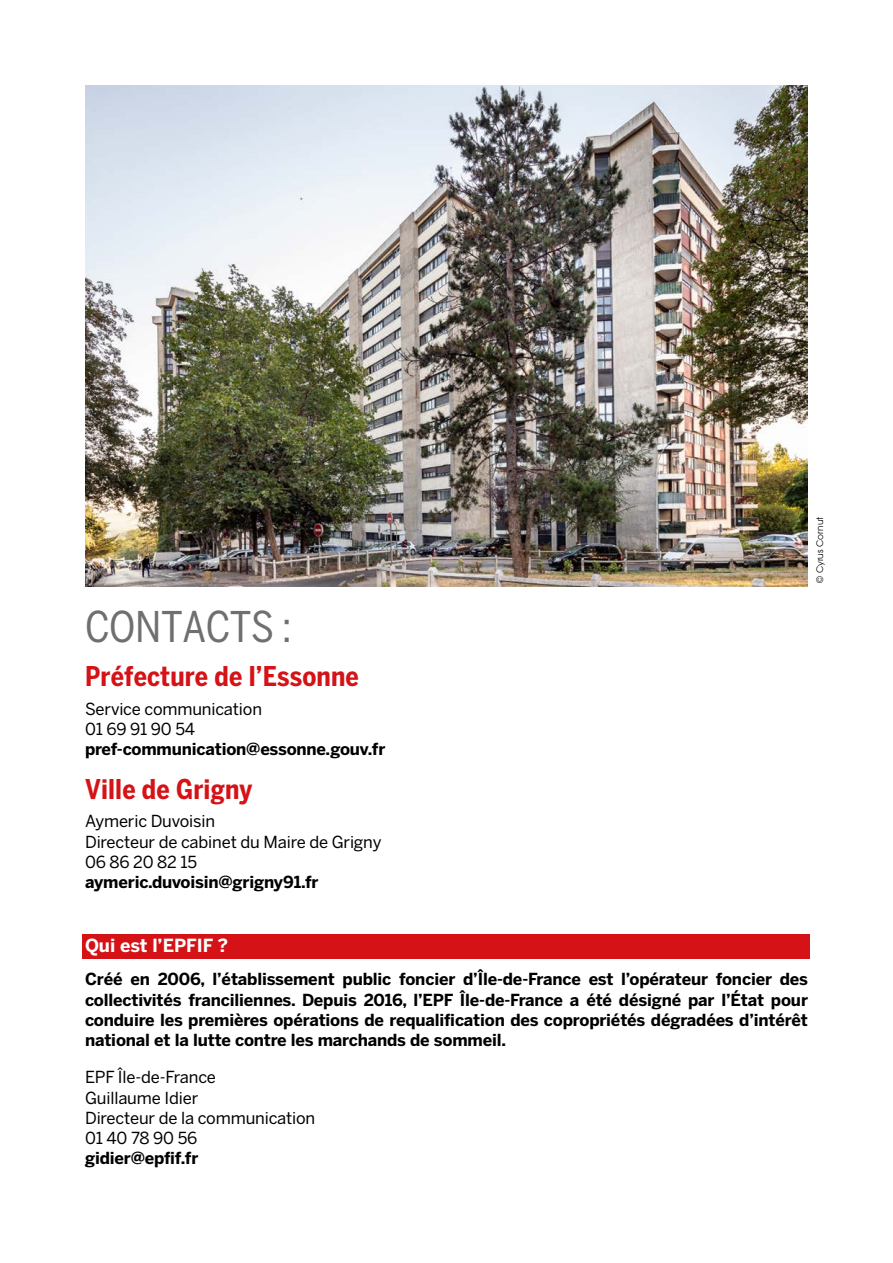
<style>
.page{position:relative;width:893px;height:1263px;background:#fff}
.page>*{position:absolute;margin:0;border:0;box-sizing:border-box;transform-origin:0 0}
.t1{font:condensed 42px "Benton Sans";letter-spacing:-.01em;color:#706f6f}
.t2{font:700 condensed 27px "Benton Sans";letter-spacing:.005em;color:#d51317}
.t3{font:700 18px "Benton Sans";color:#fff}
.t4{font:700 16.5px/20.2px "Benton Sans";letter-spacing:-.01em;color:#000;text-align:justify}
.t5{font:16.5px/20.2px "Benton Sans";letter-spacing:-.01em;color:#000}
.t6{font:9px "ITC Avant Garde Pro";color:#000}
</style>
<div class="page">
<div style="left:83px;top:934px;width:727px;height:24px;background:#d51317"></div>
<img style="left:85px;top:85px;width:723px;height:502px">
<h1 class="t1" style="left:85px;top:603px;width:208px">CONTACTS :</h1>
<h2 class="t2" style="left:85px;top:660px;width:275px">Préfecture de l’Essonne</h2>
<p class="t5" style="left:85px;top:698px;width:179px">Service communication<br>01 69 91 90 54</p>
<p class="t4" style="left:85px;top:739px;width:302px">pref-communication@essonne.gouv.fr</p>
<h2 class="t2" style="left:85px;top:773px;width:169px">Ville de Grigny</h2>
<p class="t5" style="left:85px;top:811px;width:298px">Aymeric Duvoisin<br>Directeur de cabinet du Maire de Grigny<br>06 86 20 82 15</p>
<p class="t4" style="left:85px;top:872px;width:235px">aymeric.duvoisin@grigny91.fr</p>
<p class="t6" style="left:814px;top:583px;width:67px;rotate:-90deg">© Cyrus Cornut</p>
<p class="t3" style="left:85px;top:935px;width:145px">Qui est l’EPFIF ?</p>
<p class="t4" style="left:85px;top:969px;width:724px">Créé en 2006, l’établissement public foncier d’Île-de-France est l’opérateur foncier des collectivités franciliennes. Depuis 2016, l’EPF Île-de-France a été désigné par l’État pour conduire les premières opérations de requalification des copropriétés dégradées d’intérêt national et la lutte contre les marchands de sommeil.</p>
<p class="t5" style="left:85px;top:1067px;width:232px">EPF Île-de-France<br>Guillaume Idier<br>Directeur de la communication<br>01 40 78 90 56</p>
<p class="t4" style="left:85px;top:1148px;width:115px">gidier@epfif.fr</p>
</div>
